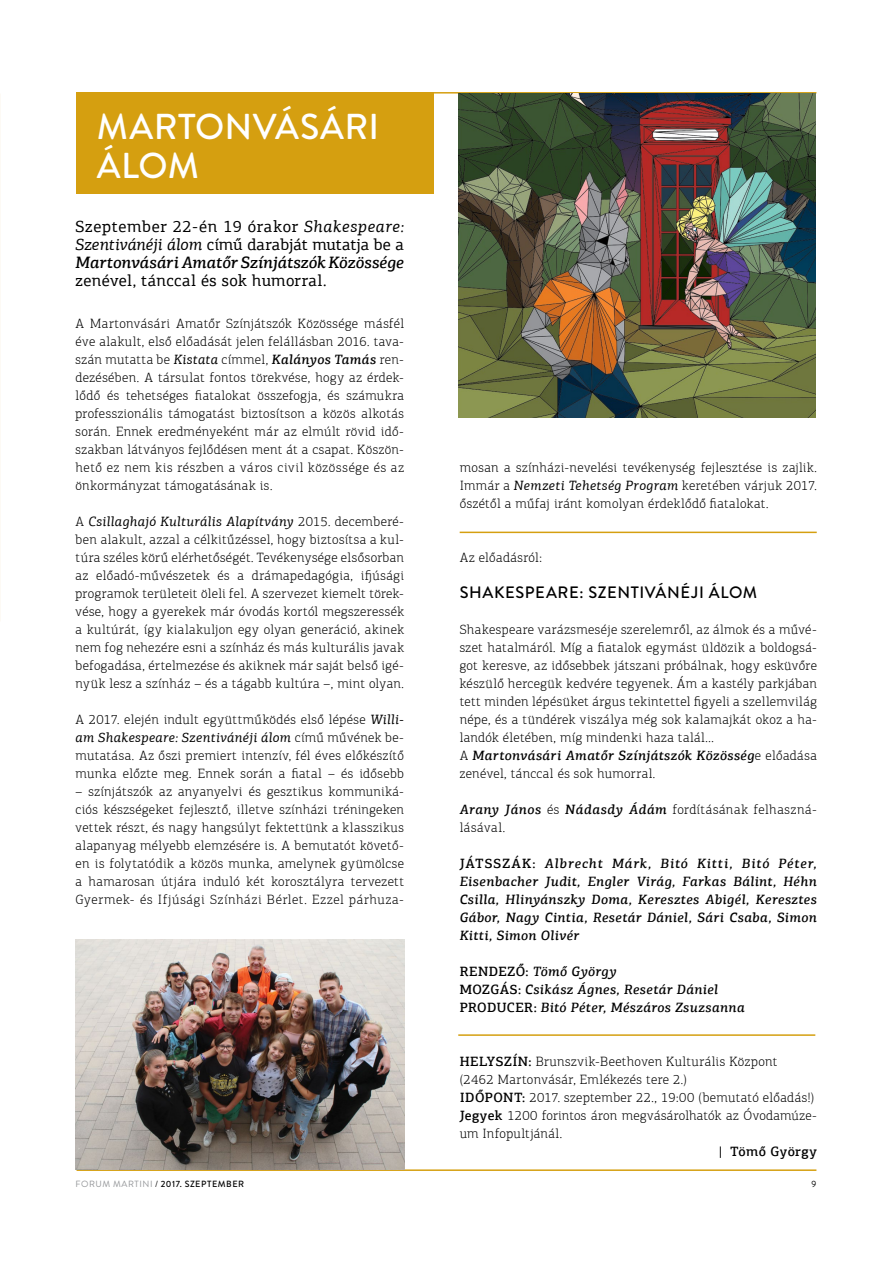
<style>
.page{position:relative;width:893px;height:1263px;background:#fff}
.page>*{position:absolute;margin:0;border:0;box-sizing:border-box;transform-origin:0 0}
.t1{font:500 36px/39px "Brandon Grotesque";letter-spacing:.01em;color:#fff}
.t2{font:italic 500 16.5px/18px "PF Agora Slab Pro";color:#000;text-align:justify}
.t3{font:16.5px "PF Agora Slab Pro";letter-spacing:.015em;color:#000}
.t4{font:500 16.5px "Brandon Grotesque";letter-spacing:.035em;color:#000}
.t5{font:300 13.5px/18px "PF Agora Slab Pro";letter-spacing:.03em;color:#000;text-align:justify}
.t6{font:italic 500 13.5px/18px "PF Agora Slab Pro";letter-spacing:.025em;color:#000;text-align:justify}
.t7{font:500 13.5px "PF Agora Slab Pro";letter-spacing:.025em;color:#000}
.t8{font:500 9px "Brandon Grotesque";letter-spacing:.055em;color:#000}
.t9{font:9px "Brandon Grotesque";color:#000}
.s1{font-weight:400;font-style:normal}
.s2{font-weight:400}
.s3{font-weight:400;font-style:italic}
.s4{font-weight:500;font-style:italic}
.s5{font-style:normal}
.s6{font-weight:500}
.s7{font-weight:400;color:#939598}
</style>
<div class="page">
<hr style="left:77px;top:92px;width:739px;height:2px;background:#d59f10">
<hr style="left:77px;top:1169px;width:739px;height:2px;background:#d59f10">
<hr style="left:460px;top:532px;width:357px;height:1px;background:#d59f10">
<img style="left:76px;top:940px;width:328px;height:230px">
<img style="left:458px;top:93px;width:358px;height:325px">
<div style="left:77px;top:92px;width:357px;height:102px;background:#d59f10"></div>
<hr style="left:458px;top:1034px;width:357px;height:2px;background:#d59f10">
<h1 class="t1" style="left:97px;top:108px;width:284px">MARTONVÁSÁRI<br>ÁLOM</h1>
<p class="t2" style="left:76px;top:217px;width:330px"><span class="s1">Szeptember 22-én 19 órakor</span> <span class="s2">Shakespeare:<br>Szentivánéji álom</span> <span class="s1">című darabját mutatja be a </span>MartonvásáriAmatőr SzínjátszókKözössége</p>
<p class="t3" style="left:76px;top:270px;width:252px">zenével, tánccal és sok humorral.</p>
<p class="t5" style="left:76px;top:314px;width:330px">A Martonvásári Amatőr Színjátszók Közössége másfél éve alakult, első előadását jelen felállásban 2016. tava&shy;szán mutatta be <span class="s3">Kistata</span> címmel, <span class="s4">Kalányos Tamás</span> ren&shy;dezésében. A társulat fontos törekvése, hogy az érdek&shy;lődő és tehetséges fiatalokat összefogja, és számukra professzionális támogatást biztosítson a közös alkotás során. Ennek eredményeként már az elmúlt rövid idő&shy;szakban látványos fejlődésen ment át a csapat. Köszön&shy;hető ez nem kis részben a város civil közössége és az önkormányzat támogatásának is.</p>
<p class="t5" style="left:76px;top:512px;width:330px">A <span class="s3">Csillaghajó Kulturális Alapítvány</span> 2015. decemberé&shy;ben alakult, azzal a célkitűzéssel, hogy biztosítsa a kul&shy;túra széles körű elérhetőségét. Tevékenysége elsősorban az előadó-művészetek és a drámapedagógia, ifjúsági programok területeit öleli fel. A szervezet kiemelt törek&shy;vése, hogy a gyerekek már óvodás kortól megszeressék a kultúrát, így kialakuljon egy olyan generáció, akinek nem fog nehezére esni a színház és más kulturális javak befogadása, értelmezése és akiknek már saját belső igé&shy;nyük lesz a színház – és a tágabb kultúra –, mint olyan.</p>
<p class="t5" style="left:76px;top:710px;width:330px">A 2017. elején indult együttműködés első lépése <span class="s3">Willi&shy;am Shakespeare: Szentivánéji álom</span> című művének be&shy;mutatása. Az őszi premiert intenzív, fél éves előkészítő munka előzte meg. Ennek során a fiatal – és idősebb</p>
<p class="t5" style="left:76px;top:782px;width:330px">– színjátszók az anyanyelvi és gesztikus kommuniká&shy;ciós készségeket fejlesztő, illetve színházi tréningeken vettek részt, és nagy hangsúlyt fektettünk a klasszikus alapanyag mélyebb elemzésére is. A bemutatót követő&shy;en is folytatódik a közös munka, amelynek gyümölcse a hamarosan útjára induló két korosztályra tervezett Gyermek- és Ifjúsági Színházi Bérlet. Ezzel párhuza-</p>
<p class="t5" style="left:460px;top:458px;width:359px">mosan a színházi-nevelési tevékenység fejlesztése is zajlik.<br>Immár a <span class="s3">Nemzeti Tehetség Program</span> keretében várjuk 2017. őszétől a műfaj iránt komolyan érdeklődő fiatalokat.</p>
<p class="t5" style="left:460px;top:548px;width:84px">Az előadásról:</p>
<p class="t4" style="left:460px;top:580px;width:299px">SHAKESPEARE: SZENTIVÁNÉJI ÁLOM</p>
<p class="t5" style="left:460px;top:620px;width:359px;text-align:left">Shakespeare varázsmeséje szerelemről, az álmok és a művé&shy;szet hatalmáról. Míg a fiatalok egymást üldözik a boldogsá&shy;got keresve, az idősebbek játszani próbálnak, hogy esküvőre készülő hercegük kedvére tegyenek. Ám a kastély parkjában tett minden lépésüket árgus tekintettel figyeli a szellemvilág népe, és a tündérek viszálya még sok kalamajkát okoz a ha&shy;landók életében, míg mindenki haza talál...<br>A <span class="s4">Martonvásári Amatőr Színjátszók Közösség</span>e előadása zenével, tánccal és sok humorral.</p>
<p class="t5" style="left:460px;top:800px;width:359px"><span class="s4">Arany János</span> és <span class="s4">Nádasdy Ádám</span> fordításának felhaszná&shy;lásával.</p>
<p class="t6" style="left:460px;top:854px;width:359px"><span class="s5">JÁTSSZÁK:</span> Albrecht Márk, Bitó Kitti, Bitó Péter, Eisenbacher Judit, Engler Virág, Farkas Bálint, Héhn Csilla, Hlinyánszky Doma, Keresztes Abigél, Keresztes Gábor, Nagy Cintia, Resetár Dániel, Sári Csaba, Simon Kitti, Simon Olivér</p>
<p class="t6" style="left:460px;top:962px;width:286px;text-align:left"><span class="s5">RENDEZŐ:</span> Tömő György<br><span class="s5">MOZGÁS:</span> Csikász Ágnes, Resetár Dániel<br><span class="s5">PRODUCER:</span> Bitó Péter, Mészáros Zsuzsanna</p>
<p class="t5" style="left:460px;top:1052px;width:359px;text-align:left"><span class="s6">HELYSZÍN:</span> Brunszvik-Beethoven Kulturális Központ<br>(2462 Martonvásár, Emlékezés tere 2.)<br><span class="s6">IDŐPONT:</span> 2017. szeptember 22., 19:00 (bemutató előadás!)<br><span class="s6">Jegyek</span> 1200 forintos áron megvásárolhatók az Óvodamúze&shy;um Infopultjánál.</p>
<p class="t7" style="left:719px;top:1142px;width:100px">| Tömő György</p>
<p class="t8" style="left:76px;top:1177px;width:170px"><span class="s7">FORUM MARTINI</span> <span class="s2">/</span> 2017. SZEPTEMBER</p>
<p class="t9" style="left:811px;top:1177px;width:6px">9</p>
</div>
